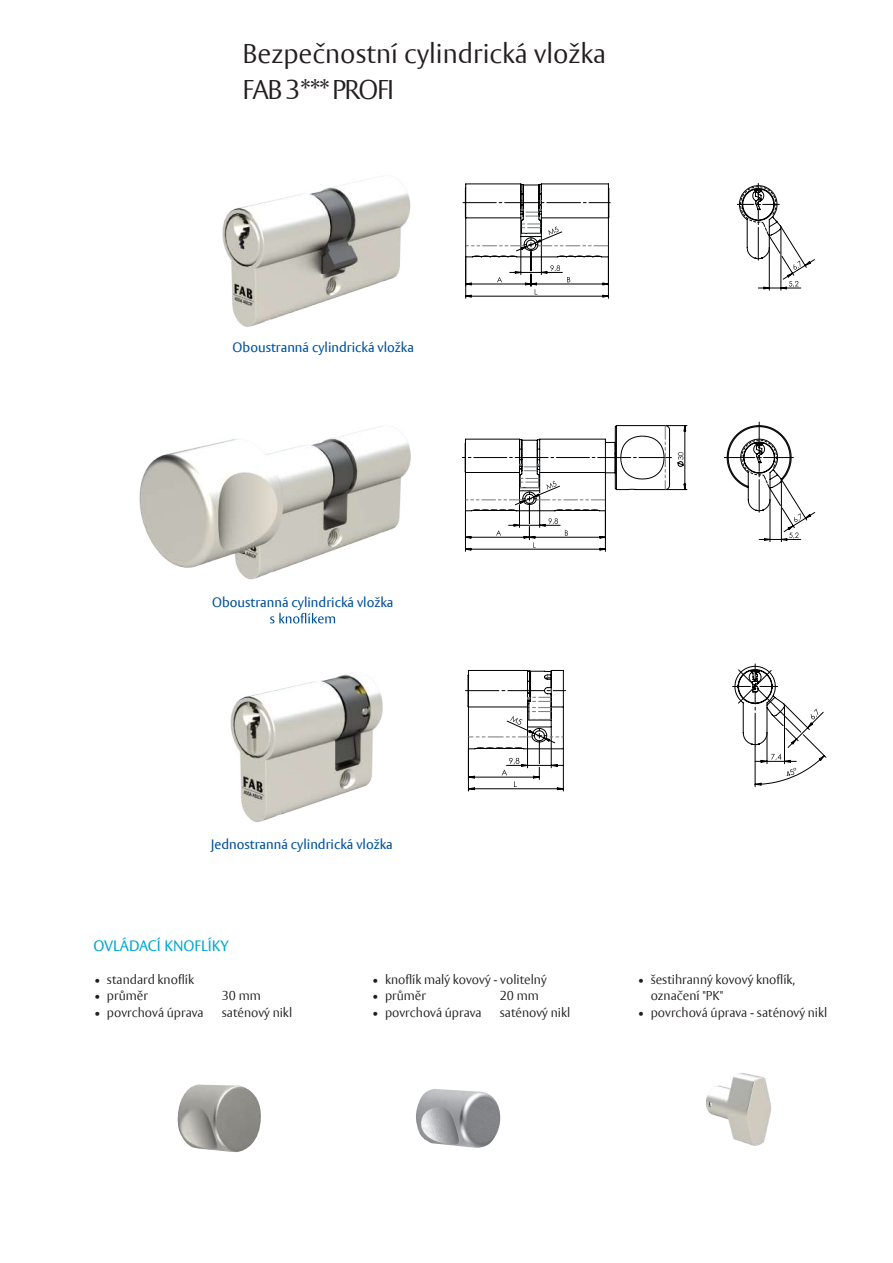
<style>
.page{position:relative;width:893px;height:1263px;background:#fff}
.page>*{position:absolute;margin:0;border:0;box-sizing:border-box;transform-origin:0 0}
.t1{font:300 27px/36px "ASSA Vesta";color:#231f20}
.t2{font:15px "ASSA Vesta";color:#00a7d1}
.t3{font:13.5px "ASSA Vesta";color:#01529b}
.t4{font:300 12.75px/16.6px "ASSA Vesta";color:#231f20}
</style>
<div class="page">
<img style="left:706px;top:1073px;width:65px;height:73px">
<img style="left:139px;top:426px;width:272px;height:128px">
<img style="left:222px;top:180px;width:189px;height:147px">
<img style="left:177px;top:1084px;width:84px;height:68px">
<img style="left:160px;top:554px;width:223px;height:269px">
<svg style="left:462px;top:183px;width:149px;height:116px"></svg>
<svg style="left:736px;top:183px;width:79px;height:108px"></svg>
<svg style="left:754px;top:1103px;width:5px;height:3px"></svg>
<svg style="left:732px;top:663px;width:95px;height:125px"></svg>
<svg style="left:465px;top:670px;width:101px;height:122px"></svg>
<svg style="left:461px;top:425px;width:227px;height:127px"></svg>
<svg style="left:724px;top:421px;width:91px;height:121px"></svg>
<img style="left:416px;top:1089px;width:84px;height:59px">
<h1 class="t1" style="left:242px;top:37px;width:365px">Bezpečnostní cylindrická vložka<br>FAB 3*** PROFI</h1>
<p class="t3" style="left:233px;top:339px;width:183px">Oboustranná cylindrická vložka</p>
<p class="t3" style="left:212px;top:594px;width:183px">Oboustranná cylindrická vložka</p>
<p class="t3" style="left:211px;top:836px;width:184px">Jednostranná cylindrická vložka</p>
<p class="t2" style="left:94px;top:936px;width:137px">OVLÁDACÍ KNOFLÍKY</p>
<p class="t4" style="left:94px;top:971px;width:101px">• standard knoflík</p>
<p class="t4" style="left:94px;top:988px;width:55px">• průměr</p>
<p class="t4" style="left:222px;top:988px;width:41px">30 mm</p>
<p class="t4" style="left:94px;top:1004px;width:111px">• povrchová úprava</p>
<p class="t4" style="left:222px;top:1004px;width:72px">saténový nikl</p>
<p class="t4" style="left:372px;top:971px;width:176px">• knoflík malý kovový - volitelný</p>
<p class="t4" style="left:372px;top:988px;width:55px">• průměr</p>
<p class="t4" style="left:500px;top:988px;width:41px">20 mm</p>
<p class="t4" style="left:372px;top:1004px;width:111px">• povrchová úprava</p>
<p class="t4" style="left:500px;top:1004px;width:72px">saténový nikl</p>
<p class="t4" style="left:651px;top:971px;width:146px;text-indent:-13px">• šestihranný kovový knoflík, označení "PK"</p>
<p class="t4" style="left:638px;top:1004px;width:191px">• povrchová úprava - saténový nikl</p>
</div>
